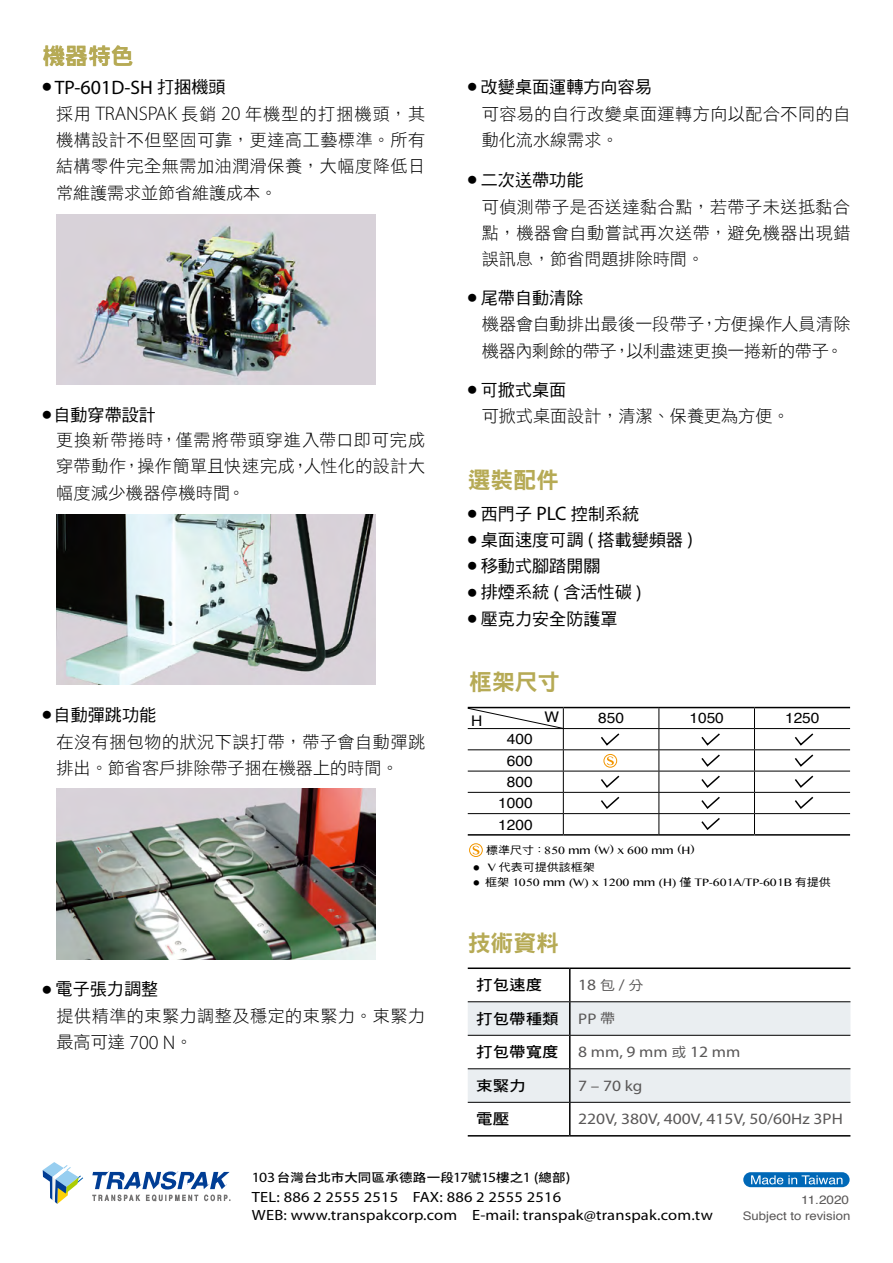
<style>
.page{position:relative;width:893px;height:1263px;background:#fff}
.page>*{position:absolute;margin:0;border:0;box-sizing:border-box;transform-origin:0 0}
.t1{font:22.8px "DF Hei Std W9";color:#b6aa55}
.t2{font:19.5px "Myriad Pro";color:#000}
.t3{font:17.1px/26.2px "DF Hei Std W3";letter-spacing:.03em;color:#000}
.t4{font:17.1px "DF Hei Std W5";color:#000}
.t5{font:17.1px/26.2px "DF Hei Std W3";letter-spacing:-.015em;color:#000}
.t6{font:17.1px "DF Hei Std W3";color:#000}
.t7{font:15.75px "Myriad Pro";color:#595757;scale:1.11 1}
.t8{font:15.45px/33.5px "Myriad Pro";color:#595757;scale:1.11 1}
.t9{font:14.85px/18px "Myriad Pro";letter-spacing:.01em;color:#000;scale:1.11 1}
.t10{font:14.85px "DF Hei Std W7";color:#000;scale:1.11 1}
.t11{font:14.7px/21.3px "Helvetica";color:#000;text-align:center;scale:1.06 1}
.t12{font:500 12.15px "Source Han Sans TW";letter-spacing:.005em;color:#000;scale:1.11 1}
.t13{font:12.15px "Helvetica";color:#595757;scale:1.11 1}
.t14{font:11.85px "Helvetica";color:#595757;scale:1.11 1}
.t15{font:10.8px "Malayalam MN";color:#000;scale:1.11 1}
.t16{font:10.8px "DF Hei Std W5";color:#000;scale:1.11 1}
.s1{font-size:19.95px}
.s2{font-family:"DF Hei Std W5";font-size:17.1px}
.s3{font-family:"Myriad Pro";font-weight:300;font-size:19.65px}
.s4{font-family:"Myriad Pro";font-weight:300;font-size:19.95px}
.s5{font-family:"Myriad Pro";font-size:19.5px}
.s6{font-family:"DF Hei Std W5"}
.s7{font-size:6px}
.s8{font-family:"Malayalam MN"}
.s9{font-family:"DF Hei Std W5";font-size:6px}
.s10{font-family:"DF Hei Std W5";font-size:13.5px}
.s11{font-size:15.45px}
.s12{font-family:"DF Hei Std W7";font-size:14.85px;color:#000}
.s13{font-size:15.75px}
.s14{font-family:"Myriad Pro";font-weight:400;font-size:14.1px}
</style>
<div class="page">
<img style="left:57px;top:215px;width:318px;height:170px">
<div style="left:743px;top:1172px;width:107px;height:15px;background:#0068b7;border-radius:7px"></div>
<svg style="left:751px;top:1175px;width:91px;height:9px"></svg>
<svg style="left:42px;top:1162px;width:42px;height:42px"></svg>
<svg style="left:92px;top:1171px;width:139px;height:31px"></svg>
<svg style="left:468px;top:1002px;width:382px;height:100px"></svg>
<hr style="left:569px;top:1002px;width:2px;height:33px;background:#000">
<hr style="left:569px;top:1036px;width:2px;height:32px;background:#000">
<hr style="left:569px;top:1069px;width:2px;height:33px;background:#000">
<hr style="left:569px;top:1103px;width:2px;height:32px;background:#000">
<hr style="left:468px;top:1135px;width:102px;height:1px;background:#000">
<hr style="left:570px;top:1135px;width:280px;height:1px;background:#000">
<hr style="left:468px;top:967px;width:102px;height:2px;background:#000">
<hr style="left:570px;top:967px;width:280px;height:2px;background:#000">
<hr style="left:569px;top:969px;width:2px;height:32px;background:#000">
<hr style="left:468px;top:1001px;width:102px;height:1px;background:#000">
<hr style="left:570px;top:1001px;width:280px;height:1px;background:#000">
<hr style="left:468px;top:1035px;width:102px;height:1px;background:#000">
<hr style="left:570px;top:1035px;width:280px;height:1px;background:#000">
<hr style="left:468px;top:1068px;width:102px;height:1px;background:#000">
<hr style="left:570px;top:1068px;width:280px;height:1px;background:#000">
<hr style="left:468px;top:1102px;width:102px;height:1px;background:#000">
<hr style="left:570px;top:1102px;width:280px;height:1px;background:#000">
<img style="left:57px;top:514px;width:318px;height:170px">
<img style="left:57px;top:789px;width:318px;height:170px">
<div style="left:469px;top:843px;width:14px;height:14px;border:1px solid #f29600;border-radius:50%"></div>
<svg style="left:472px;top:846px;width:7px;height:8px"></svg>
<svg style="left:701px;top:733px;width:19px;height:13px"></svg>
<svg style="left:794px;top:733px;width:20px;height:13px"></svg>
<svg style="left:701px;top:754px;width:19px;height:13px"></svg>
<svg style="left:794px;top:754px;width:20px;height:13px"></svg>
<svg style="left:701px;top:775px;width:19px;height:13px"></svg>
<svg style="left:795px;top:775px;width:19px;height:13px"></svg>
<svg style="left:701px;top:796px;width:19px;height:13px"></svg>
<svg style="left:794px;top:796px;width:20px;height:13px"></svg>
<svg style="left:701px;top:818px;width:19px;height:12px"></svg>
<hr style="left:563px;top:728px;width:96px;height:1px;background:#000">
<hr style="left:659px;top:728px;width:95px;height:1px;background:#000">
<hr style="left:754px;top:728px;width:96px;height:1px;background:#000">
<hr style="left:563px;top:749px;width:96px;height:1px;background:#000">
<hr style="left:659px;top:749px;width:95px;height:1px;background:#000">
<hr style="left:754px;top:749px;width:96px;height:1px;background:#000">
<hr style="left:563px;top:771px;width:96px;height:1px;background:#000">
<hr style="left:659px;top:771px;width:95px;height:1px;background:#000">
<hr style="left:754px;top:771px;width:96px;height:1px;background:#000">
<hr style="left:563px;top:792px;width:96px;height:1px;background:#000">
<hr style="left:659px;top:792px;width:95px;height:1px;background:#000">
<hr style="left:754px;top:792px;width:96px;height:1px;background:#000">
<hr style="left:563px;top:813px;width:96px;height:1px;background:#000">
<hr style="left:659px;top:813px;width:95px;height:1px;background:#000">
<svg style="left:658px;top:708px;width:1px;height:126px"></svg>
<hr style="left:754px;top:813px;width:96px;height:1px;background:#000">
<svg style="left:754px;top:708px;width:1px;height:126px"></svg>
<hr style="left:563px;top:707px;width:96px;height:1px;background:#000">
<hr style="left:659px;top:707px;width:95px;height:1px;background:#000">
<hr style="left:754px;top:707px;width:96px;height:1px;background:#000">
<hr style="left:468px;top:834px;width:95px;height:2px;background:#000">
<hr style="left:563px;top:834px;width:96px;height:2px;background:#000">
<hr style="left:659px;top:834px;width:95px;height:2px;background:#000">
<hr style="left:754px;top:834px;width:96px;height:2px;background:#000">
<div style="left:604px;top:754px;width:13px;height:13px;border:1px solid #f29600;border-radius:50%"></div>
<svg style="left:607px;top:756px;width:7px;height:9px"></svg>
<svg style="left:467px;top:707px;width:98px;height:127px"></svg>
<svg style="left:601px;top:733px;width:19px;height:13px"></svg>
<svg style="left:601px;top:775px;width:19px;height:13px"></svg>
<svg style="left:601px;top:796px;width:19px;height:13px"></svg>
<h1 class="t1" style="left:43px;top:44px;width:93px">機器特色</h1>
<p class="t2" style="left:43px;top:75px;width:185px"><sup>●</sup> TP-<span class="s1">601</span>D-SH <span class="s2">打捆機頭</span></p>
<p class="t3" style="left:56px;top:100px;width:371px;text-align:justify">採用 <span class="s3">TRANSPAK</span> 長銷 <span class="s4">20</span> 年機型的打捆機頭，其機構設計不但堅固可靠，更達高工藝標準。所有結構零件完全無需加油潤滑保養，大幅度降低日常維護需求並節省維護成本。</p>
<p class="t4" style="left:468px;top:78px;width:186px"><sup>●</sup> 改變桌面運轉方向容易</p>
<p class="t3" style="left:482px;top:100px;width:370px">可容易的自行改變桌面運轉方向以配合不同的自動化流水線需求。</p>
<p class="t4" style="left:468px;top:171px;width:117px"><sup>●</sup> 二次送帶功能</p>
<p class="t3" style="left:482px;top:193px;width:370px;text-align:justify">可偵測帶子是否送達黏合點，若帶子未送抵黏合點，機器會自動嘗試再次送帶，避免機器出現錯誤訊息，節省問題排除時間。</p>
<p class="t4" style="left:468px;top:288px;width:117px"><sup>●</sup> 尾帶自動清除</p>
<p class="t5" style="left:482px;top:311px;width:370px">機器會自動排出最後一段帶子，方便操作人員清除機器內剩餘的帶子，以利盡速更換一捲新的帶子。</p>
<p class="t4" style="left:468px;top:380px;width:100px"><sup>●</sup> 可掀式桌面</p>
<p class="t4" style="left:43px;top:406px;width:115px"><sup>●</sup> 自動穿帶設計</p>
<p class="t6" style="left:482px;top:407px;width:309px">可掀式桌面設計，清潔、保養更為方便。</p>
<p class="t3" style="left:56px;top:427px;width:371px;text-align:justify">更換新帶捲時，僅需將帶頭穿進入帶口即可完成穿帶動作，操作簡單且快速完成，人性化的設計大幅度減少機器停機時間。</p>
<h1 class="t1" style="left:468px;top:467px;width:93px">選裝配件</h1>
<p class="t4" style="left:468px;top:504px;width:173px"><sup>●</sup> 西門子 <span class="s5">PLC</span> 控制系統</p>
<p class="t4" style="left:468px;top:530px;width:227px"><sup>●</sup> 桌面速度可調 <span class="s5">(</span> 搭載變頻器 <span class="s5">)</span></p>
<p class="t4" style="left:468px;top:557px;width:134px"><sup>●</sup> 移動式腳踏開關</p>
<p class="t4" style="left:468px;top:583px;width:175px"><sup>●</sup> 排煙系統 <span class="s5">(</span> 含活性碳 <span class="s5">)</span></p>
<p class="t4" style="left:468px;top:609px;width:151px"><sup>●</sup> 壓克力安全防護罩</p>
<p class="t4" style="left:43px;top:706px;width:115px"><sup>●</sup> 自動彈跳功能</p>
<p class="t3" style="left:57px;top:728px;width:370px">在沒有捆包物的狀況下誤打帶，帶子會自動彈跳排出。節省客戶排除帶子捆在機器上的時間。</p>
<p class="t4" style="left:43px;top:980px;width:117px"><sup>●</sup> 電子張力調整</p>
<p class="t3" style="left:57px;top:1002px;width:370px">提供精準的束緊力調整及穩定的束緊力。束緊力最高可達 <span class="s4">700</span> <span class="s3">N</span>。</p>
<h1 class="t1" style="left:469px;top:670px;width:93px">框架尺寸</h1>
<p class="t11" style="left:471px;top:710px;width:12px">H</p>
<p class="t11" style="left:598px;top:708px;width:26px">850</p>
<p class="t11" style="left:689px;top:708px;width:34px">1050</p>
<p class="t11" style="left:785px;top:708px;width:34px">1250</p>
<p class="t11" style="left:498px;top:729px;width:34px">400<br>600<br>800<br>1000<br>1200</p>
<p class="t15" style="left:486px;top:843px;width:190px"><span class="s6">標準尺寸</span> : 850 mm (W) x 600 mm (H)</p>
<p class="t16" style="left:473px;top:861px;width:111px"><span class="s7">●</span> <span class="s8">V</span> 代表可提供該框架</p>
<p class="t15" style="left:473px;top:875px;width:323px"><span class="s9">●</span> <span class="s6">框架</span> 1050 mm (W) x 1200 mm (H) <span class="s6">僅</span> TP-601A/TP-601B <span class="s6">有提供</span></p>
<p class="t11" style="left:544px;top:706px;width:15px">W</p>
<h1 class="t1" style="left:468px;top:930px;width:93px">技術資料</h1>
<p class="t10" style="left:476px;top:977px;width:61px">打包速度</p>
<p class="t7" style="left:578px;top:975px;width:60px">18<span class="s10">包</span><span class="s11">/</span><span class="s10">分</span></p>
<p class="t10" style="left:476px;top:1010px;width:76px">打包帶種類</p>
<p class="t8" style="left:476px;top:1002px;width:239px;text-indent:102px">PP <span class="s10">帶<br></span><span class="s12">打包帶寬度</span> <span class="s13">8</span> mm, <span class="s13">9</span> mm <span class="s10">或</span> <span class="s13">12</span> mm</p>
<p class="t10" style="left:476px;top:1077px;width:46px">束緊力</p>
<p class="t7" style="left:578px;top:1076px;width:59px">7 <span class="s11">–</span> 70 <span class="s11">kg</span></p>
<p class="t10" style="left:476px;top:1111px;width:31px">電壓</p>
<p class="t7" style="left:578px;top:1109px;width:240px">220<span class="s11">V,</span> 380<span class="s11">V,</span> 400<span class="s11">V,</span> 415<span class="s11">V,</span> 50<span class="s11">/</span>60<span class="s11">Hz</span> 3<span class="s11">PH</span></p>
<p class="t12" style="left:252px;top:1171px;width:289px"><span class="s14">103</span>台灣台北市大同區承德路一段<span class="s14">17</span>號<span class="s14">15</span>樓之<span class="s14">1</span> (總部)</p>
<p class="t9" style="left:252px;top:1187px;width:417px">TEL: 886 2 2555 2515 FAX: 886 2 2555 2516<br>WEB: www.transpakcorp.com E-mail: transpak@transpak.com.tw</p>
<p class="t13" style="left:801px;top:1190px;width:45px">11.2020</p>
<p class="t14" style="left:743px;top:1206px;width:98px">Subject to revision</p>
</div>
